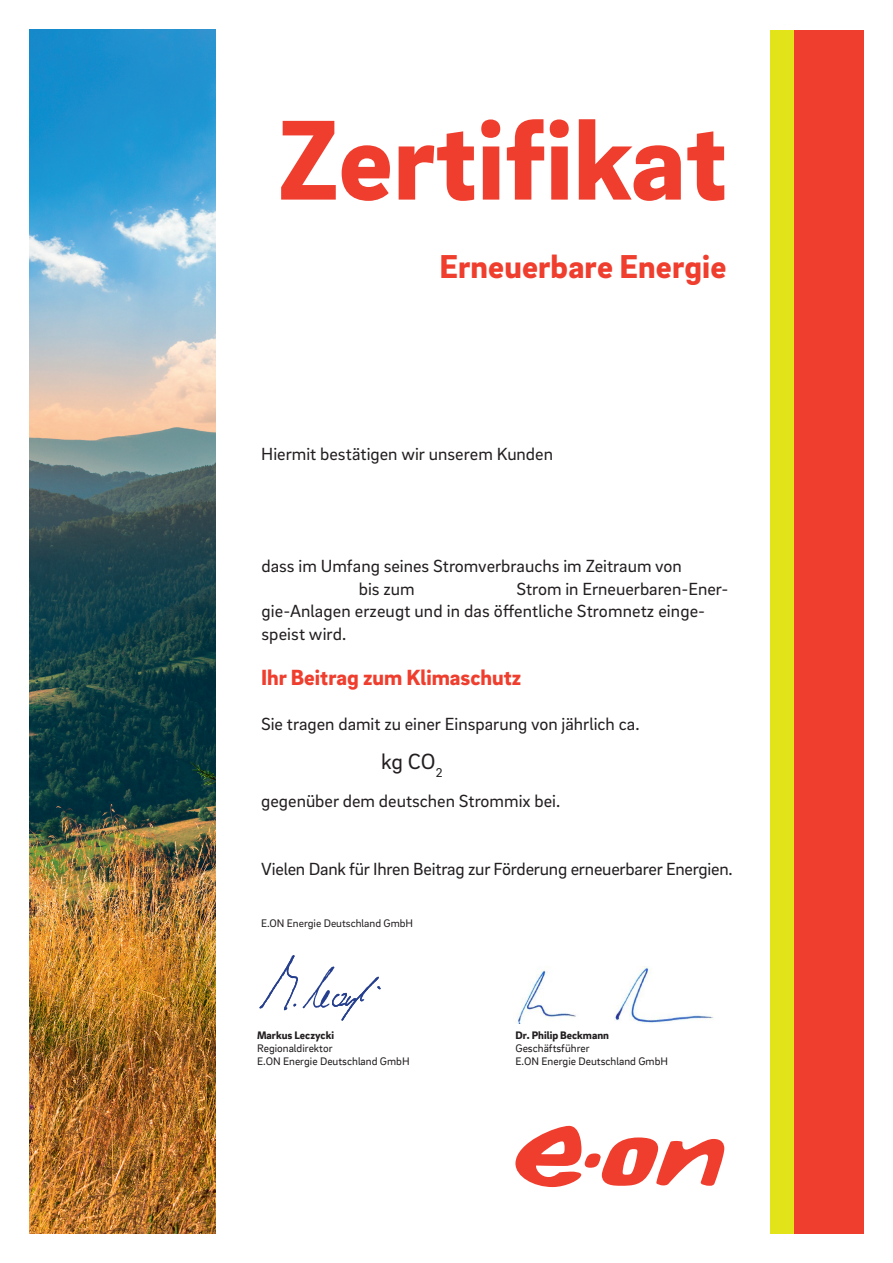
<style>
.page{position:relative;width:893px;height:1263px;background:#fff}
.page>*{position:absolute;margin:0;border:0;box-sizing:border-box;transform-origin:0 0}
.t1{font:900 116.4px "EON Brix Sans";color:#ef3e2e}
.t2{font:900 33.9px "EON Brix Sans";letter-spacing:.005em;color:#ef3e2e}
.t3{font:900 22.5px "EON Brix Sans";color:#ef3e2e}
.t4{font:22.5px "EON Brix Sans";color:#231f20}
.t5{font:18px "EON Brix Sans";color:#231f20}
.t6{font:11.25px/13.5px "EON Brix Sans";color:#231f20}
.t7{font:900 11.25px "EON Brix Sans";color:#231f20}
.t8{font:11.25px "EON Brix Sans";color:#231f20}
</style>
<div class="page">
<svg style="left:515px;top:1126px;width:209px;height:61px"></svg>
<div style="left:771px;top:30px;width:23px;height:1203px;background:#e2e318"></div>
<img style="left:30px;top:30px;width:185px;height:1203px">
<div style="left:794px;top:30px;width:69px;height:1203px;background:#ef3e2e"></div>
<svg style="left:259px;top:955px;width:122px;height:66px"></svg>
<img style="left:513px;top:966px;width:201px;height:58px">
<h1 class="t1" style="left:278px;top:116px;width:451px">Zertifikat</h1>
<h2 class="t2" style="left:439px;top:253px;width:289px">Erneuerbare Energie</h2>
<p class="t5" style="left:261px;top:447px;width:293px">Hiermit bestätigen wir unserem Kunden</p>
<p class="t5" style="left:261px;top:559px;width:422px">dass im Umfang seines Stromverbrauchs im Zeitraum von</p>
<p class="t5" style="left:516px;top:582px;width:214px">Strom in Erneuerbaren-Ener-</p>
<p class="t5" style="left:261px;top:604px;width:445px">gie-Anlagen erzeugt und in das öffentliche Stromnetz einge-</p>
<p class="t5" style="left:261px;top:627px;width:86px">speist wird.</p>
<p class="t5" style="left:359px;top:582px;width:57px">bis zum</p>
<p class="t3" style="left:261px;top:669px;width:262px">Ihr Beitrag zum Klimaschutz</p>
<p class="t5" style="left:261px;top:717px;width:380px">Sie tragen damit zu einer Einsparung von jährlich ca.</p>
<p class="t4" style="left:381px;top:753px;width:63px">kg CO<sub>2</sub></p>
<p class="t5" style="left:261px;top:794px;width:301px">gegenüber dem deutschen Strommix bei.</p>
<p class="t5" style="left:261px;top:862px;width:473px">Vielen Dank für Ihren Beitrag zur Förderung erneuerbarer Energien.</p>
<p class="t6" style="left:261px;top:917px;width:154px">E.ON Energie Deutschland GmbH</p>
<p class="t7" style="left:257px;top:1028px;width:78px">Markus Leczycki</p>
<p class="t8" style="left:257px;top:1041px;width:77px">Regionaldirektor</p>
<p class="t6" style="left:257px;top:1054px;width:154px">E.ON Energie Deutschland GmbH</p>
<p class="t7" style="left:515px;top:1028px;width:95px">Dr. Philip Beckmann</p>
<p class="t6" style="left:515px;top:1041px;width:154px">Geschäftsführer<br>E.ON Energie Deutschland GmbH</p>
</div>
